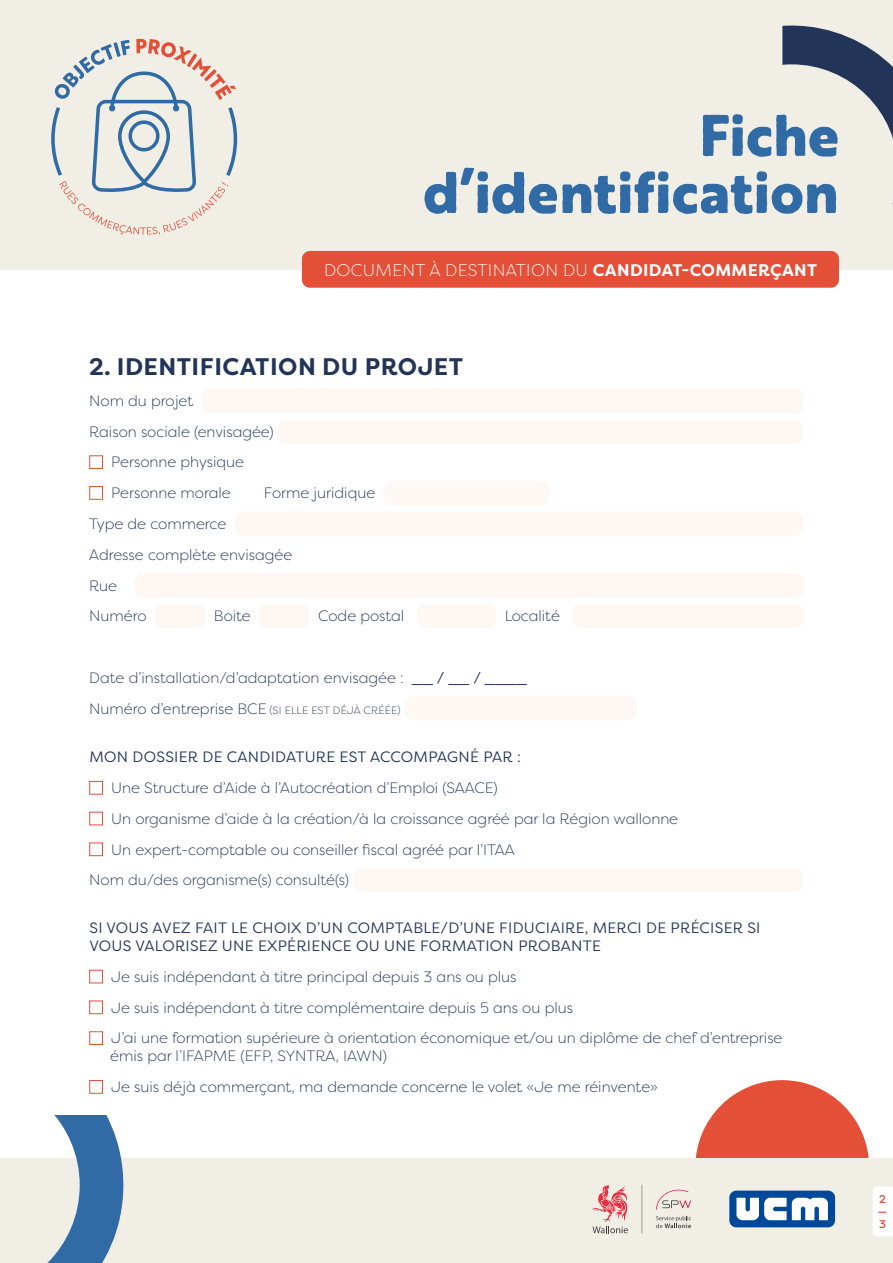
<style>
.page{position:relative;width:893px;height:1263px;background:#fff}
.page>*{position:absolute;margin:0;border:0;box-sizing:border-box;transform-origin:0 0}
.t1{font:800 57.15px/57.2px "Brother 1816 Printed";color:#316ba6;text-align:right}
.t2{font:700 24px "Filson Pro";letter-spacing:.02em;color:#223559}
.t3{font:300 16.8px "Filson Pro";letter-spacing:.02em;color:#fff}
.t4{font:300 15px/30.8px "Filson Pro";color:#223559}
.t5{font:15px/18px "Filson Pro";letter-spacing:.02em;color:#223559}
.t6{font:500 11.1px/17.4px "Filson Pro";color:#e45037}
.s1{font-weight:700}
.s2{font-weight:400}
.s3{font-size:10.5px}
</style>
<div class="page">
<div style="left:695px;top:1080px;width:174px;height:174px;background:#e45037;border-radius:50%"></div>
<div style="left:202px;top:389px;width:602px;height:24px;background:#fef8f5;border-radius:9px"></div>
<div style="left:278px;top:419px;width:526px;height:25px;background:#fef8f5;border-radius:9px"></div>
<div style="left:89px;top:455px;width:14px;height:14px;background:#fff;border:1px solid #e45037"></div>
<div style="left:89px;top:486px;width:14px;height:14px;background:#fff;border:1px solid #e45037"></div>
<div style="left:384px;top:481px;width:165px;height:24px;background:#fef8f5;border-radius:9px"></div>
<div style="left:235px;top:512px;width:569px;height:24px;background:#fef8f5;border-radius:9px"></div>
<div style="left:134px;top:573px;width:670px;height:25px;background:#fef8f5;border-radius:9px"></div>
<div style="left:155px;top:603px;width:51px;height:25px;background:#fef8f5;border-radius:9px"></div>
<div style="left:259px;top:603px;width:51px;height:25px;background:#fef8f5;border-radius:9px"></div>
<div style="left:417px;top:603px;width:80px;height:25px;background:#fef8f5;border-radius:9px"></div>
<div style="left:572px;top:603px;width:232px;height:25px;background:#fef8f5;border-radius:9px"></div>
<div style="left:405px;top:696px;width:231px;height:24px;background:#fef8f5;border-radius:9px"></div>
<div style="left:89px;top:781px;width:14px;height:13px;background:#fff;border:1px solid #e45037"></div>
<div style="left:89px;top:812px;width:14px;height:13px;background:#fff;border:1px solid #e45037"></div>
<div style="left:89px;top:842px;width:14px;height:14px;background:#fff;border:1px solid #e45037"></div>
<div style="left:353px;top:867px;width:451px;height:25px;background:#fef8f5;border-radius:9px"></div>
<div style="left:89px;top:970px;width:14px;height:13px;background:#fff;border:1px solid #e45037"></div>
<div style="left:89px;top:1000px;width:14px;height:14px;background:#fff;border:1px solid #e45037"></div>
<div style="left:89px;top:1031px;width:14px;height:14px;background:#fff;border:1px solid #e45037"></div>
<div style="left:89px;top:1080px;width:14px;height:14px;background:#fff;border:1px solid #e45037"></div>
<div style="left:0;top:0;width:893px;height:269px;background:#f1eee6"></div>
<div style="left:0;top:1158px;width:893px;height:105px;background:#f1eee6"></div>
<svg style="left:51px;top:39px;width:186px;height:196px"></svg>
<svg style="left:782px;top:26px;width:111px;height:178px"></svg>
<svg style="left:592px;top:1185px;width:36px;height:48px"></svg>
<svg style="left:656px;top:1189px;width:35px;height:21px"></svg>
<svg style="left:656px;top:1216px;width:35px;height:12px"></svg>
<hr style="left:641px;top:1185px;width:1px;height:48px;background:#9d9d9c">
<div style="left:729px;top:1190px;width:106px;height:37px;background:#00489a;border-radius:7px"></div>
<svg style="left:736px;top:1198px;width:92px;height:22px"></svg>
<div style="left:302px;top:251px;width:537px;height:37px;background:#e45037;border-radius:8px"></div>
<svg style="left:47px;top:1116px;width:76px;height:147px"></svg>
<svg style="left:873px;top:1187px;width:20px;height:49px"></svg>
<h1 class="t1" style="left:423px;top:105px;width:417px">Fiche d’identification</h1>
<p class="t3" style="left:324px;top:259px;width:495px">DOCUMENT À DESTINATION DU <span class="s1">CANDIDAT-COMMERÇANT</span></p>
<h2 class="t2" style="left:89px;top:352px;width:375px">2. IDENTIFICATION DU PROJET</h2>
<p class="t4" style="left:89px;top:385px;width:105px">Nom du projet</p>
<p class="t4" style="left:89px;top:416px;width:186px">Raison sociale (envisagée)</p>
<p class="t4" style="left:111px;top:446px;width:134px">Personne physique</p>
<p class="t4" style="left:111px;top:477px;width:121px">Personne morale</p>
<p class="t4" style="left:264px;top:477px;width:113px">Forme juridique</p>
<p class="t4" style="left:89px;top:508px;width:205px">Type de commerce<br>Adresse complète envisagée<br>Rue<br>Numéro</p>
<p class="t4" style="left:214px;top:600px;width:38px">Boite</p>
<p class="t4" style="left:318px;top:600px;width:88px">Code postal</p>
<p class="t4" style="left:505px;top:600px;width:57px">Localité</p>
<p class="t4" style="left:89px;top:662px;width:439px">Date d’installation/d’adaptation envisagée : <span class="s2">__ / __ / ____<br></span>Numéro d’entreprise BCE <span class="s3">(SI ELLE EST DÉJÀ CRÉÉE)</span></p>
<p class="t5" style="left:89px;top:748px;width:433px">MON DOSSIER DE CANDIDATURE EST ACCOMPAGNÉ PAR :</p>
<p class="t4" style="left:111px;top:772px;width:388px">Une Structure d’Aide à l’Autocréation d’Emploi (SAACE)</p>
<p class="t4" style="left:111px;top:803px;width:568px">Un organisme d’aide à la création/à la croissance agréé par la Région wallonne</p>
<p class="t4" style="left:111px;top:834px;width:405px">Un expert-comptable ou conseiller fiscal agréé par l’ITAA</p>
<p class="t4" style="left:89px;top:864px;width:261px">Nom du/des organisme(s) consulté(s)</p>
<p class="t5" style="left:89px;top:918px;width:673px">SI VOUS AVEZ FAIT LE CHOIX D’UN COMPTABLE/D’UNE FIDUCIAIRE, MERCI DE PRÉCISER SI<br>VOUS VALORISEZ UNE EXPÉRIENCE OU UNE FORMATION PROBANTE</p>
<p class="t4" style="left:111px;top:961px;width:673px">Je suis indépendant à titre principal depuis 3 ans ou plus<br>Je suis indépendant à titre complémentaire depuis 5 ans ou plus<br>J’ai une formation supérieure à orientation économique et/ou un diplôme de chef d’entreprise</p>
<p class="t4" style="left:110px;top:1040px;width:549px">émis par l’IFAPME (EFP, SYNTRA, IAWN)<br>Je suis déjà commerçant, ma demande concerne le volet «Je me réinvente»</p>
<p class="t6" style="left:879px;top:1190px;width:8px">2</p>
<p class="t6" style="left:878px;top:1198px;width:9px">_<br>3</p>
</div>
